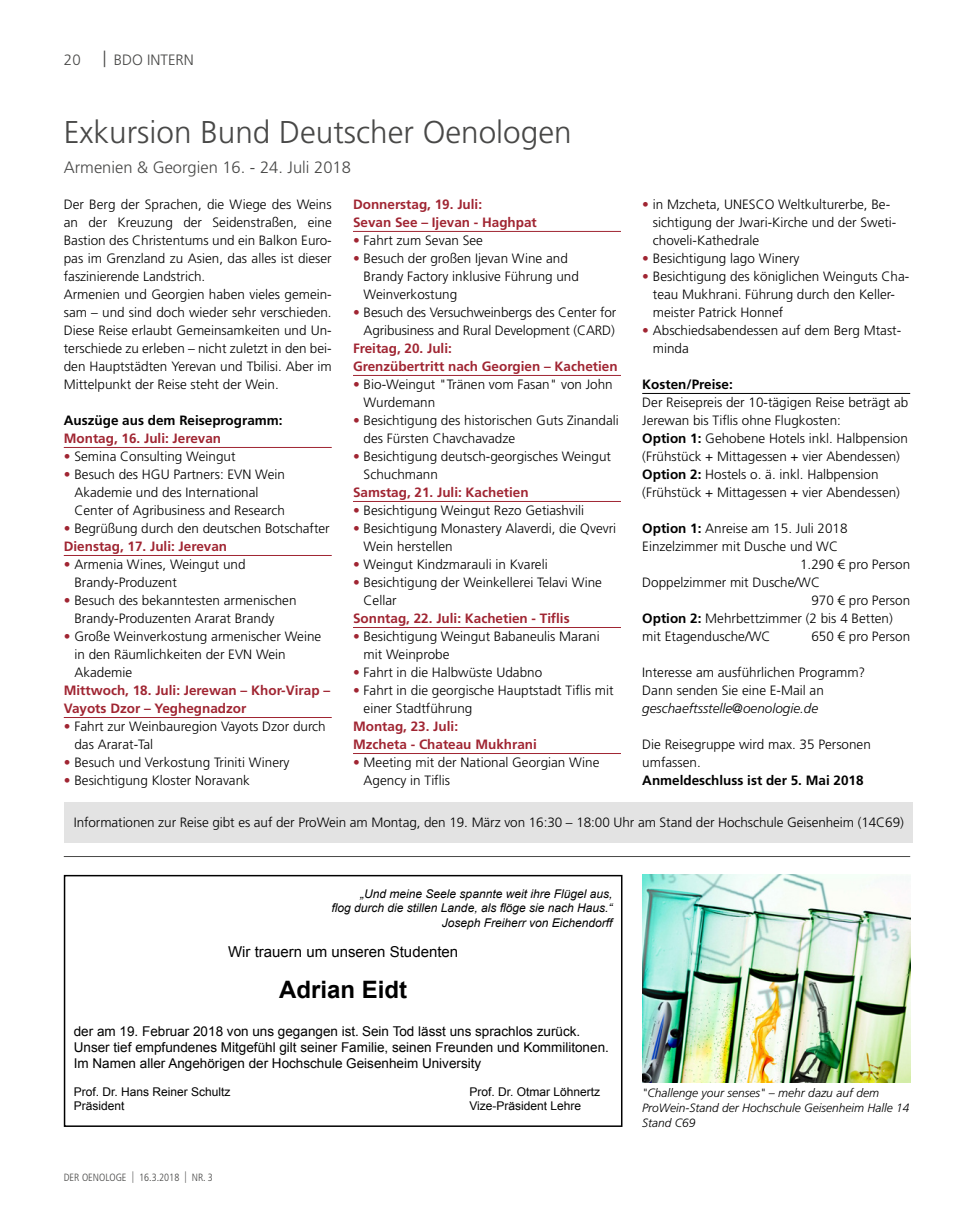
<style>
.page{position:relative;width:957px;height:1212px;background:#fff}
.page>*{position:absolute;margin:0;border:0;box-sizing:border-box;transform-origin:0 0}
.t1{font:300 31.5px "Frutiger LT Pro";color:#484847}
.t2{font:700 24px "Arial";color:#000}
.t3{font:300 16.5px "Frutiger LT Pro";color:#484847}
.t4{font:15px "Arial";color:#000}
.t5{font:300 15px "Frutiger LT Pro";color:#484847}
.t6{font:300 13.5px/18px "Frutiger LT Pro";color:#000}
.t7{font:700 13.5px/18px "Frutiger LT Pro";color:#a02532}
.t8{font:13.5px/16.2px "Arial";color:#000}
.t9{font:700 13.5px "Frutiger LT Pro";color:#000}
.t10{font:italic 300 13.5px "Frutiger LT Pro";color:#000}
.t11{font:italic 12px/14.4px "Arial";color:#000;text-align:right}
.t12{font:italic 300 12px/15px "Frutiger LT Pro";color:#000}
.t13{font:12px/14.4px "Arial";color:#000}
.t14{font:300 condensed 10.5px "Frutiger LT Pro";color:#484847}
.s1{font-size:16.5px}
.s2{color:#a02532}
.s3{font-weight:700;color:#a02532}
.s4{font-weight:700}
.s5{font-size:11.55px}
</style>
<div class="page">
<hr style="left:64px;top:447px;width:268px;height:1px;background:#a02532">
<hr style="left:64px;top:555px;width:268px;height:1px;background:#a02532">
<hr style="left:64px;top:717px;width:268px;height:1px;background:#a02532">
<hr style="left:353px;top:231px;width:268px;height:1px;background:#a02532">
<hr style="left:353px;top:375px;width:268px;height:1px;background:#a02532">
<hr style="left:353px;top:501px;width:268px;height:1px;background:#a02532">
<hr style="left:353px;top:627px;width:268px;height:1px;background:#a02532">
<hr style="left:353px;top:753px;width:268px;height:1px;background:#a02532">
<hr style="left:642px;top:393px;width:268px;height:1px;background:#000">
<img style="left:642px;top:875px;width:268px;height:207px">
<div style="left:64px;top:875px;width:558px;height:252px;border:2px solid #000"></div>
<hr style="left:64px;top:856px;width:846px;height:1px;background:#484847">
<div style="left:65px;top:802px;width:848px;height:40px;background:#e3e3e3"></div>
<p class="t5" style="left:64px;top:51px;width:19px">20</p>
<p class="t5" style="left:103px;top:51px;width:93px"><span class="s1">|</span> BDO INTERN</p>
<h1 class="t1" style="left:64px;top:113px;width:509px">Exkursion Bund Deutscher Oenologen</h1>
<p class="t3" style="left:64px;top:157px;width:289px">Armenien &amp; Georgien 16. - 24. Juli 2018</p>
<p class="t6" style="left:64px;top:195px;width:269px">Der Berg der Sprachen, die Wiege des Weins an der Kreuzung der Seidenstraßen, eine Bastion des Christentums und ein Balkon Euro&shy;pas im Grenzland zu Asien, das alles ist dieser faszinierende Landstrich.<br>Armenien und Georgien haben vieles gemein&shy;sam – und sind doch wieder sehr verschieden.<br>Diese Reise erlaubt Gemeinsamkeiten und Un&shy;terschiede zu erleben – nicht zuletzt in den bei&shy;den Hauptstädten Yerevan und Tbilisi. Aber im Mittelpunkt der Reise steht der Wein.</p>
<p class="t9" style="left:64px;top:412px;width:220px">Auszüge aus dem Reiseprogramm:</p>
<p class="t7" style="left:64px;top:429px;width:159px">Montag, 16. Juli: Jerevan</p>
<p class="t6" style="left:64px;top:447px;width:173px"><span class="s2">•</span> Semina Consulting Weingut</p>
<p class="t6" style="left:74px;top:465px;width:212px;text-indent:-11px"><span class="s2">•</span> Besuch des HGU Partners: EVN Wein<br>Akademie und des International<br>Center of Agribusiness and Research</p>
<p class="t6" style="left:64px;top:519px;width:267px"><span class="s2">•</span> Begrüßung durch den deutschen Botschafter<br><span class="s3">Dienstag, 17. Juli: Jerevan</span></p>
<p class="t6" style="left:74px;top:555px;width:173px;text-indent:-11px"><span class="s2">•</span> Armenia Wines, Weingut und<br>Brandy-Produzent</p>
<p class="t6" style="left:74px;top:591px;width:224px;text-indent:-11px"><span class="s2">•</span> Besuch des bekanntesten armenischen<br>Brandy-Produzenten Ararat Brandy</p>
<p class="t6" style="left:74px;top:627px;width:248px;text-indent:-11px"><span class="s2">•</span> Große Weinverkostung armenischer Weine in den Räumlichkeiten der EVN Wein<br>Akademie</p>
<p class="t7" style="left:64px;top:681px;width:268px">Mittwoch, 18. Juli: Jerewan – Khor-Virap –<br>Vayots Dzor – Yeghegnadzor</p>
<p class="t6" style="left:74px;top:717px;width:253px;text-indent:-11px"><span class="s2">•</span> Fahrt zur Weinbauregion Vayots Dzor durch das Ararat-Tal</p>
<p class="t6" style="left:64px;top:753px;width:227px"><span class="s2">•</span> Besuch und Verkostung Triniti Winery</p>
<p class="t6" style="left:64px;top:771px;width:188px"><span class="s2">•</span> Besichtigung Kloster Noravank</p>
<p class="t7" style="left:353px;top:195px;width:185px">Donnerstag, 19. Juli:<br>Sevan See – Ijevan - Haghpat</p>
<p class="t6" style="left:353px;top:231px;width:131px"><span class="s2">•</span> Fahrt zum Sevan See</p>
<p class="t6" style="left:364px;top:249px;width:217px;text-indent:-11px"><span class="s2">•</span> Besuch der großen Ijevan Wine and<br>Brandy Factory inklusive Führung und<br>Weinverkostung</p>
<p class="t6" style="left:353px;top:303px;width:265px;text-align:right"><span class="s2">•</span> Besuch des Versuchweinbergs des Center for<br>Agribusiness and Rural Development (CARD)</p>
<p class="t7" style="left:353px;top:339px;width:266px">Freitag, 20. Juli:<br>Grenzübertritt nach Georgien – Kachetien</p>
<p class="t6" style="left:364px;top:375px;width:251px;text-indent:-11px"><span class="s2">•</span> Bio-Weingut "Tränen vom Fasan" von John<br>Wurdemann</p>
<p class="t6" style="left:364px;top:411px;width:257px;text-indent:-11px"><span class="s2">•</span> Besichtigung des historischen Guts Zinandali des Fürsten Chavchavadze</p>
<p class="t6" style="left:364px;top:447px;width:249px;text-indent:-11px"><span class="s2">•</span> Besichtigung deutsch-georgisches Weingut<br>Schuchmann</p>
<p class="t7" style="left:353px;top:483px;width:177px">Samstag, 21. Juli: Kachetien</p>
<p class="t6" style="left:353px;top:501px;width:232px"><span class="s2">•</span> Besichtigung Weingut Rezo Getiashvili</p>
<p class="t6" style="left:364px;top:519px;width:254px;text-indent:-11px"><span class="s2">•</span> Besichtigung Monastery Alaverdi, die Qvevri<br>Wein herstellen</p>
<p class="t6" style="left:353px;top:555px;width:196px"><span class="s2">•</span> Weingut Kindzmarauli in Kvareli</p>
<p class="t6" style="left:364px;top:573px;width:240px;text-indent:-11px"><span class="s2">•</span> Besichtigung der Weinkellerei Telavi Wine<br>Cellar</p>
<p class="t7" style="left:353px;top:609px;width:218px">Sonntag, 22. Juli: Kachetien - Tiflis</p>
<p class="t6" style="left:364px;top:627px;width:238px;text-indent:-11px"><span class="s2">•</span> Besichtigung Weingut Babaneulis Marani mit Weinprobe</p>
<p class="t6" style="left:353px;top:663px;width:191px"><span class="s2">•</span> Fahrt in die Halbwüste Udabno</p>
<p class="t6" style="left:364px;top:681px;width:251px;text-indent:-11px"><span class="s2">•</span> Fahrt in die georgische Hauptstadt Tiflis mit einer Stadtführung</p>
<p class="t7" style="left:353px;top:717px;width:185px">Montag, 23. Juli:<br>Mzcheta - Chateau Mukhrani</p>
<p class="t6" style="left:364px;top:753px;width:237px;text-indent:-11px"><span class="s2">•</span> Meeting mit der National Georgian Wine<br>Agency in Tiflis</p>
<p class="t6" style="left:653px;top:195px;width:245px;text-indent:-11px"><span class="s2">•</span> in Mzcheta, UNESCO Weltkulturerbe, Be&shy;sichtigung der Jwari-Kirche und der Sweti&shy;choveli-Kathedrale</p>
<p class="t6" style="left:642px;top:249px;width:159px"><span class="s2">•</span> Besichtigung lago Winery</p>
<p class="t6" style="left:653px;top:267px;width:258px;text-indent:-11px"><span class="s2">•</span> Besichtigung des königlichen Weinguts Cha&shy;teau Mukhrani. Führung durch den Keller&shy;meister Patrick Honnef</p>
<p class="t6" style="left:653px;top:321px;width:250px;text-indent:-11px"><span class="s2">•</span> Abschiedsabendessen auf dem Berg Mtast&shy;minda</p>
<p class="t9" style="left:642px;top:376px;width:92px">Kosten/Preise:</p>
<p class="t6" style="left:642px;top:393px;width:268px">Der Reisepreis der 10-tägigen Reise beträgt ab Jerewan bis Tiflis ohne Flugkosten:<br><span class="s4">Option 1:</span> Gehobene Hotels inkl. Halbpension (Frühstück + Mittagessen + vier Abendessen)<br><span class="s4">Option 2:</span> Hostels o. ä. inkl. Halbpension (Frühstück + Mittagessen + vier Abendessen)</p>
<p class="t6" style="left:642px;top:519px;width:207px"><span class="s4">Option 1:</span> Anreise am 15. Juli 2018</p>
<p class="t6" style="left:642px;top:537px;width:197px">Einzelzimmer mit Dusche und WC</p>
<p class="t6" style="left:800px;top:555px;width:112px">1.290 € pro Person</p>
<p class="t6" style="left:642px;top:573px;width:179px">Doppelzimmer mit Dusche/WC</p>
<p class="t6" style="left:811px;top:591px;width:100px">970 € pro Person</p>
<p class="t6" style="left:642px;top:609px;width:252px"><span class="s4">Option 2:</span> Mehrbettzimmer (2 bis 4 Betten)</p>
<p class="t6" style="left:642px;top:627px;width:130px">mit Etagendusche/WC</p>
<p class="t6" style="left:811px;top:627px;width:100px">650 € pro Person</p>
<p class="t6" style="left:642px;top:663px;width:225px">Interesse am ausführlichen Programm?<br>Dann senden Sie eine E-Mail an</p>
<p class="t10" style="left:642px;top:700px;width:177px">geschaeftsstelle@oenologie.de</p>
<p class="t6" style="left:642px;top:735px;width:230px">Die Reisegruppe wird max. 35 Personen umfassen.</p>
<p class="t9" style="left:642px;top:772px;width:223px">Anmeldeschluss ist der 5. Mai 2018</p>
<p class="t6" style="left:74px;top:814px;width:831px">Informationen zur Reise gibt es auf der ProWein am Montag, den 19. März von 16:30 – 18:00 Uhr am Stand der Hochschule Geisenheim (14C69)</p>
<p class="t11" style="left:331px;top:887px;width:282px">„Und meine Seele spannte weit ihre Flügel aus,<br>flog durch die stillen Lande, als flöge sie nach Haus.“<br>Joseph Freiherr von Eichendorff</p>
<p class="t4" style="left:228px;top:942px;width:232px">Wir trauern um unseren Studenten</p>
<h2 class="t2" style="left:279px;top:974px;width:130px">Adrian Eidt</h2>
<p class="t8" style="left:74px;top:1023px;width:536px">der am 19. Februar 2018 von uns gegangen ist. Sein Tod lässt uns sprachlos zurück.<br>Unser tief empfundenes Mitgefühl gilt seiner Familie, seinen Freunden und Kommilitonen.<br>Im Namen aller Angehörigen der Hochschule Geisenheim University</p>
<p class="t13" style="left:74px;top:1084px;width:158px">Prof. Dr. Hans Reiner Schultz<br>Präsident</p>
<p class="t13" style="left:469px;top:1084px;width:132px">Prof. Dr. Otmar Löhnertz<br>Vize-Präsident Lehre</p>
<p class="t14" style="left:64px;top:1171px;width:151px">DER OENOLOGE <span class="s5">|</span> 16.3.2018 <span class="s5">|</span> NR. 3</p>
<p class="t12" style="left:642px;top:1085px;width:269px">"Challenge your senses" – mehr dazu auf dem<br>ProWein-Stand der Hochschule Geisenheim Halle 14<br>Stand C69</p>
</div>
